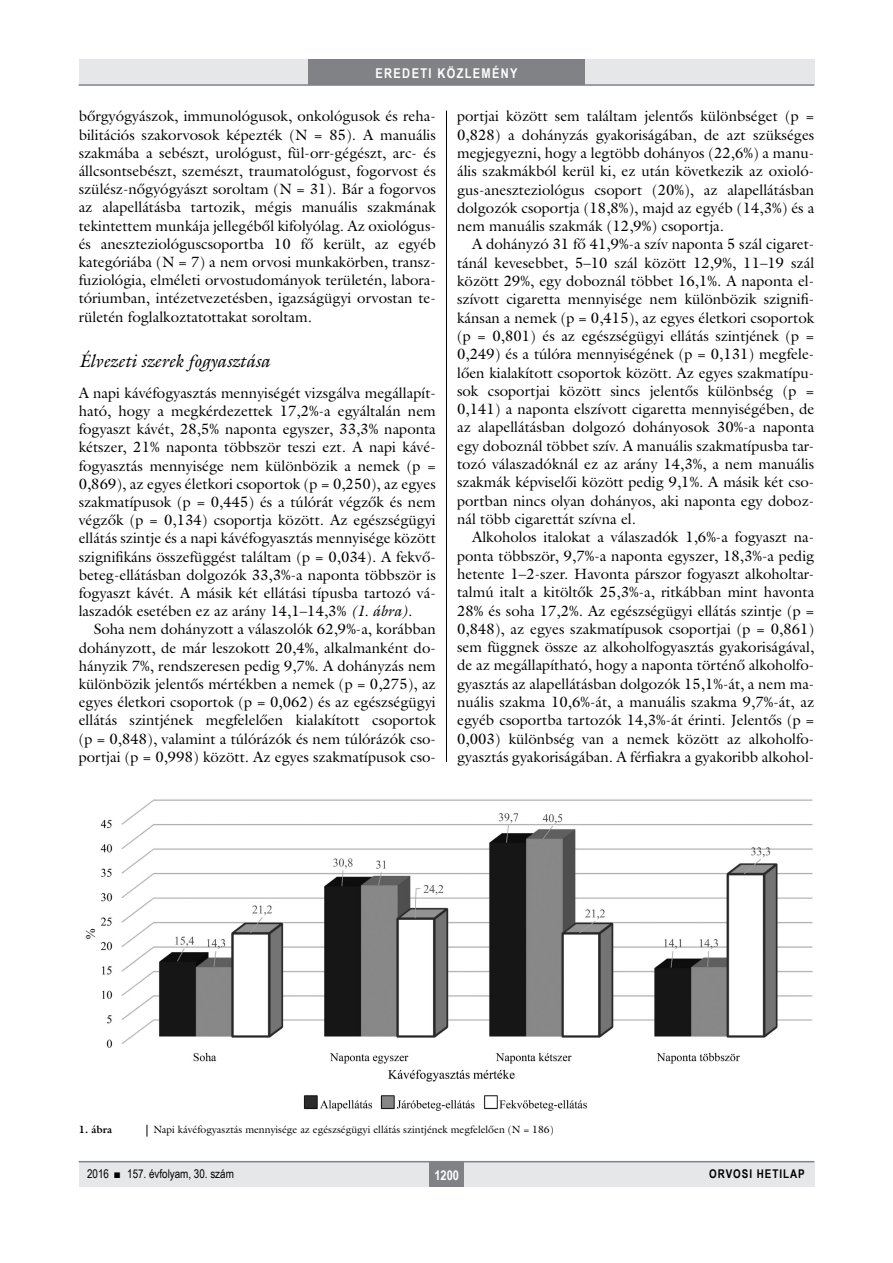
<style>
.page{position:relative;width:893px;height:1263px;background:#fff}
.page>*{position:absolute;margin:0;border:0;box-sizing:border-box;transform-origin:0 0}
.alcimkurziv{font:italic 18px "Galliard Reg";color:#000}
.Body_Text{font:15px/18.3px "Galliard Reg";color:#000;text-align:justify}
.Body_tompa{font:15px/18.1px "Galliard Reg";color:#000;text-align:justify}
.t1{font:700 13.5px "Arial Narrow";letter-spacing:.1em;color:#fff}
.t2{font:12px "Arial Narrow";color:#000}
.t3{font:700 12px "Arial Narrow";letter-spacing:.08em;color:#000}
.kepalairas2{font:10.5px "Galliard Reg";color:#000}
.kepalairas1{font:700 10.5px "Galliard Reg";color:#000}
.s1{font-style:italic}
</style>
<div class="page">
<div style="left:79px;top:1161px;width:735px;height:25px;background:#e6e7e8"></div>
<hr style="left:79px;top:1161px;width:735px;height:1px;background:#808285">
<div style="left:430px;top:1161px;width:34px;height:25px;background:#808285"></div>
<div style="left:79px;top:60px;width:735px;height:25px;background:#e6e7e8"></div>
<div style="left:308px;top:60px;width:277px;height:25px;background:#808285"></div>
<hr style="left:79px;top:84px;width:735px;height:2px;background:#808285">
<hr style="left:446px;top:111px;width:1px;height:1026px;background:#000">
<img style="left:85px;top:799px;width:728px;height:312px">
<p class="t1" style="left:375px;top:63px;width:144px">EREDETI KÖZLEMÉNY</p>
<p class="Body_tompa" style="left:79px;top:107px;width:359px">bőrgyógyászok, immunológusok, onkológusok és reha&shy;bilitációs szakorvosok képezték (N = 85). A manuális szakmába a sebészt, urológust, fül-orr-gégészt, arc- és állcsontsebészt, szemészt, traumatológust, fogorvost és szülész-nőgyógyászt soroltam (N = 31). Bár a fogorvos az alapellátásba tartozik, mégis manuális szakmának tekintettem munkája jellegéből kifolyólag. Az oxiológus&shy;és aneszteziológuscsoportba 10 fő került, az egyéb kategóriába (N = 7) a nem orvosi munkakörben, transz&shy;fuziológia, elméleti orvostudományok területén, labora&shy;tóriumban, intézetvezetésben, igazságügyi orvostan te&shy;rületén foglalkoztatottakat soroltam.</p>
<p class="alcimkurziv" style="left:79px;top:350px;width:193px">Élvezeti szerek fogyasztása</p>
<p class="Body_tompa" style="left:79px;top:383px;width:359px;text-align:left">A napi kávéfogyasztás mennyiségét vizsgálva megállapít&shy;ható, hogy a megkérdezettek 17,2%-a egyáltalán nem fogyaszt kávét, 28,5% naponta egyszer, 33,3% naponta kétszer, 21% naponta többször teszi ezt. A napi kávé&shy;fogyasztás mennyisége nem különbözik a nemek (p = 0,869), az egyes életkori csoportok (p = 0,250), az egyes szakmatípusok (p = 0,445) és a túlórát végzők és nem végzők (p = 0,134) csoportja között. Az egészségügyi ellátás szintje és a napi kávéfogyasztás mennyisége között szignifikáns összefüggést találtam (p = 0,034). A fekvő&shy;beteg-ellátásban dolgozók 33,3%-a naponta többször is fogyaszt kávét. A másik két ellátási típusba tartozó vá&shy;laszadók esetében ez az arány 14,1–14,3% <span class="s1">(1. ábra).</span></p>
<p class="Body_Text" style="left:79px;top:620px;width:359px;text-indent:15px">Soha nem dohányzott a válaszolók 62,9%-a, korábban dohányzott, de már leszokott 20,4%, alkalmanként do&shy;hányzik 7%, rendszeresen pedig 9,7%. A dohányzás nem különbözik jelentős mértékben a nemek (p = 0,275), az egyes életkori csoportok (p = 0,062) és az egészségügyi ellátás szintjének megfelelően kialakított csoportok (p = 0,848), valamint a túlórázók és nem túlórázók cso&shy;portjai (p = 0,998) között. Az egyes szakmatípusok cso-</p>
<p class="Body_Text" style="left:457px;top:107px;width:359px">portjai között sem találtam jelentős különbséget (p = 0,828) a dohányzás gyakoriságában, de azt szükséges megjegyezni, hogy a legtöbb dohányos (22,6%) a manu&shy;ális szakmákból kerül ki, ez után következik az oxioló&shy;gus-aneszteziológus csoport (20%), az alapellátásban dolgozók csoportja (18,8%), majd az egyéb (14,3%) és a nem manuális szakmák (12,9%) csoportja.</p>
<p class="Body_Text" style="left:457px;top:235px;width:359px;text-indent:15px">A dohányzó 31 fő 41,9%-a szív naponta 5 szál cigaret&shy;tánál kevesebbet, 5–10 szál között 12,9%, 11–19 szál között 29%, egy doboznál többet 16,1%. A naponta el&shy;szívott cigaretta mennyisége nem különbözik szignifi&shy;kánsan a nemek (p = 0,415), az egyes életkori csoportok (p = 0,801) és az egészségügyi ellátás szintjének (p = 0,249) és a túlóra mennyiségének (p = 0,131) megfele&shy;lően kialakított csoportok között. Az egyes szakmatípu&shy;sok csoportjai között sincs jelentős különbség (p = 0,141) a naponta elszívott cigaretta mennyiségében, de az alapellátásban dolgozó dohányosok 30%-a naponta egy doboznál többet szív. A manuális szakmatípusba tar&shy;tozó válaszadóknál ez az arány 14,3%, a nem manuális szakmák képviselői között pedig 9,1%. A másik két cso&shy;portban nincs olyan dohányos, aki naponta egy doboz&shy;nál több cigarettát szívna el.</p>
<p class="Body_Text" style="left:457px;top:528px;width:359px;text-indent:15px">Alkoholos italokat a válaszadók 1,6%-a fogyaszt na&shy;ponta többször, 9,7%-a naponta egyszer, 18,3%-a pedig hetente 1–2-szer. Havonta párszor fogyaszt alkoholtar&shy;talmú italt a kitöltők 25,3%-a, ritkábban mint havonta 28% és soha 17,2%. Az egészségügyi ellátás szintje (p = 0,848), az egyes szakmatípusok csoportjai (p = 0,861) sem függnek össze az alkoholfogyasztás gyakoriságával, de az megállapítható, hogy a naponta történő alkoholfo&shy;gyasztás az alapellátásban dolgozók 15,1%-át, a nem ma&shy;nuális szakma 10,6%-át, a manuális szakma 9,7%-át, az egyéb csoportba tartozók 14,3%-át érinti. Jelentős (p = 0,003) különbség van a nemek között az alkoholfo&shy;gyasztás gyakoriságában. A férfiakra a gyakoribb alkohol-</p>
<p class="kepalairas1" style="left:79px;top:1123px;width:35px">1. ábra</p>
<p class="kepalairas2" style="left:153px;top:1123px;width:402px">Napi kávéfogyasztás mennyisége az egészségügyi ellátás szintjének megfelelően (N = 186)</p>
<p class="t2" style="left:87px;top:1165px;width:148px">2016 ■ 157. évfolyam, 30. szám</p>
<p class="t1" style="left:434px;top:1165px;width:26px">1200</p>
<p class="t3" style="left:709px;top:1165px;width:97px">ORVOSI HETILAP</p>
</div>
